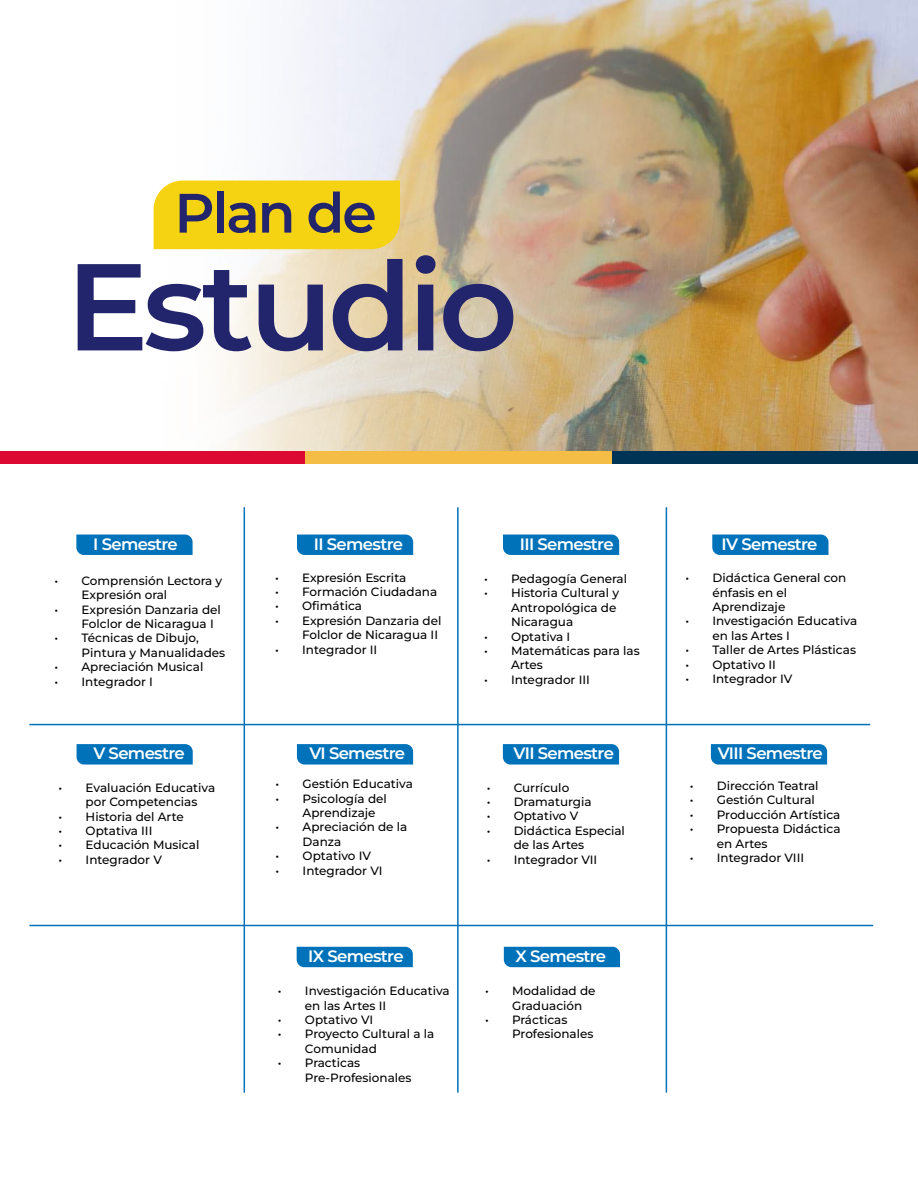
<style>
.page{position:relative;width:918px;height:1188px;background:#fff}
.page>*{position:absolute;margin:0;border:0;box-sizing:border-box;transform-origin:0 0}
.t1{font:600 123.3px "Montserrat";letter-spacing:-.04em;color:#23256c}
.t2{font:600 55.35px "Montserrat";letter-spacing:-.04em;color:#23256c}
.t3{font:600 16.5px "Montserrat";letter-spacing:-.04em;color:#fff}
.t4{font:500 12px/14.4px "Montserrat";color:#000}
</style>
<div class="page">
<img style="left:814px;top:0;width:104px;height:451px">
<svg style="left:711px;top:744px;width:116px;height:21px;background:#0977bc"></svg>
<img style="left:153px;top:0;width:661px;height:451px">
<div style="left:154px;top:181px;width:246px;height:68px;background:#f6d312"></div>
<div style="left:0;top:451px;width:306px;height:12px;background:#dc0a32"></div>
<div style="left:306px;top:451px;width:306px;height:12px;background:#f4bd46"></div>
<div style="left:612px;top:451px;width:306px;height:12px;background:#003457"></div>
<div style="left:76px;top:535px;width:117px;height:20px;background:#0072ba"></div>
<svg style="left:503px;top:744px;width:116px;height:21px;background:#0977bc"></svg>
<div style="left:712px;top:535px;width:116px;height:20px;background:#0072ba"></div>
<div style="left:297px;top:535px;width:116px;height:20px;background:#0072ba"></div>
<svg style="left:77px;top:744px;width:116px;height:21px;background:#0977bc"></svg>
<div style="left:503px;top:535px;width:116px;height:20px;background:#0072ba"></div>
<svg style="left:297px;top:744px;width:116px;height:21px;background:#0977bc"></svg>
<div style="left:297px;top:947px;width:116px;height:20px;background:#0072ba"></div>
<div style="left:504px;top:947px;width:116px;height:20px;background:#0072ba"></div>
<hr style="left:29px;top:724px;width:841px;height:1px;background:#0072ba">
<hr style="left:244px;top:507px;width:1px;height:586px;background:#0072ba">
<hr style="left:457px;top:507px;width:2px;height:586px;background:#0072ba">
<hr style="left:666px;top:507px;width:1px;height:586px;background:#0072ba">
<hr style="left:29px;top:925px;width:844px;height:1px;background:#0072ba">
<h2 class="t2" style="left:174px;top:174px;width:204px">Plan de</h2>
<h1 class="t1" style="left:66px;top:219px;width:454px">Estudio</h1>
<h3 class="t3" style="left:93px;top:532px;width:86px">I Semestre</h3>
<p class="t4" style="left:82px;top:573px;width:142px;text-indent:-27px">• Comprensión Lectora y<br>Expresión oral</p>
<p class="t4" style="left:82px;top:602px;width:141px;text-indent:-27px">• Expresión Danzaria del<br>Folclor de Nicaragua I</p>
<p class="t4" style="left:82px;top:631px;width:145px;text-indent:-27px">• Técnicas de Dibujo,<br>Pintura y Manualidades</p>
<p class="t4" style="left:55px;top:659px;width:150px">• Apreciación Musical</p>
<p class="t4" style="left:55px;top:674px;width:100px">• Integrador I</p>
<h3 class="t3" style="left:93px;top:742px;width:93px">V Semestre</h3>
<p class="t4" style="left:86px;top:780px;width:131px;text-indent:-27px">• Evaluación Educativa por Competencias</p>
<p class="t4" style="left:59px;top:809px;width:127px">• Historia del Arte</p>
<p class="t4" style="left:59px;top:823px;width:95px">• Optativa III</p>
<p class="t4" style="left:59px;top:837px;width:142px">• Educación Musical</p>
<p class="t4" style="left:59px;top:852px;width:105px">• Integrador V</p>
<h3 class="t3" style="left:314px;top:532px;width:91px">II Semestre</h3>
<p class="t4" style="left:275px;top:570px;width:133px">• Expresión Escrita</p>
<p class="t4" style="left:275px;top:584px;width:164px">• Formación Ciudadana</p>
<p class="t4" style="left:275px;top:598px;width:88px">• Ofimática</p>
<p class="t4" style="left:275px;top:613px;width:168px;text-align:right">• Expresión Danzaria del<br>Folclor de Nicaragua II</p>
<p class="t4" style="left:275px;top:642px;width:104px">• Integrador II</p>
<h3 class="t3" style="left:309px;top:742px;width:97px">VI Semestre</h3>
<p class="t4" style="left:276px;top:776px;width:139px">• Gestión Educativa</p>
<p class="t4" style="left:303px;top:791px;width:86px;text-indent:-27px">• Psicología del<br>Aprendizaje</p>
<p class="t4" style="left:303px;top:819px;width:106px;text-indent:-27px">• Apreciación de la<br>Danza</p>
<p class="t4" style="left:276px;top:848px;width:97px">• Optativo IV</p>
<p class="t4" style="left:276px;top:863px;width:108px">• Integrador VI</p>
<h3 class="t3" style="left:308px;top:945px;width:97px">IX Semestre</h3>
<p class="t4" style="left:305px;top:983px;width:146px;text-indent:-27px">• Investigación Educativa en las Artes II</p>
<p class="t4" style="left:278px;top:1012px;width:97px">• Optativo VI</p>
<p class="t4" style="left:305px;top:1026px;width:131px;text-indent:-27px">• Proyecto Cultural a la<br>Comunidad</p>
<p class="t4" style="left:305px;top:1055px;width:108px;text-indent:-27px">• Practicas<br>Pre-Profesionales</p>
<h3 class="t3" style="left:520px;top:532px;width:95px">III Semestre</h3>
<p class="t4" style="left:484px;top:571px;width:145px">• Pedagogía General</p>
<p class="t4" style="left:511px;top:585px;width:110px;text-indent:-27px">• Historia Cultural y<br>Antropológica de<br>Nicaragua</p>
<p class="t4" style="left:484px;top:629px;width:88px">• Optativa I</p>
<p class="t4" style="left:511px;top:643px;width:130px;text-indent:-27px">• Matemáticas para las<br>Artes</p>
<p class="t4" style="left:484px;top:672px;width:107px">• Integrador III</p>
<h3 class="t3" style="left:514px;top:742px;width:102px">VII Semestre</h3>
<p class="t4" style="left:487px;top:780px;width:84px">• Currículo</p>
<p class="t4" style="left:487px;top:794px;width:106px">• Dramaturgia</p>
<p class="t4" style="left:487px;top:809px;width:93px">• Optativo V</p>
<p class="t4" style="left:514px;top:823px;width:113px;text-indent:-27px">• Didáctica Especial de las Artes</p>
<p class="t4" style="left:487px;top:852px;width:112px">• Integrador VII</p>
<h3 class="t3" style="left:515px;top:945px;width:92px">X Semestre</h3>
<p class="t4" style="left:512px;top:983px;width:85px;text-indent:-27px">• Modalidad de<br>Graduación</p>
<p class="t4" style="left:512px;top:1012px;width:83px;text-indent:-27px">• Prácticas<br>Profesionales</p>
<h3 class="t3" style="left:722px;top:532px;width:97px">IV Semestre</h3>
<p class="t4" style="left:712px;top:570px;width:135px;text-indent:-27px">• Didáctica General con énfasis en el<br>Aprendizaje</p>
<p class="t4" style="left:712px;top:613px;width:146px;text-indent:-27px">• Investigación Educativa en las Artes I</p>
<p class="t4" style="left:685px;top:642px;width:172px">• Taller de Artes Plásticas</p>
<p class="t4" style="left:685px;top:657px;width:92px">• Optativo II</p>
<p class="t4" style="left:685px;top:671px;width:108px">• Integrador IV</p>
<h3 class="t3" style="left:718px;top:742px;width:106px">VIII Semestre</h3>
<p class="t4" style="left:690px;top:778px;width:130px">• Dirección Teatral</p>
<p class="t4" style="left:690px;top:792px;width:127px">• Gestión Cultural</p>
<p class="t4" style="left:690px;top:807px;width:152px">• Producción Artística</p>
<p class="t4" style="left:717px;top:821px;width:125px;text-indent:-27px">• Propuesta Didáctica en Artes</p>
<p class="t4" style="left:690px;top:850px;width:116px">• Integrador VIII</p>
</div>
